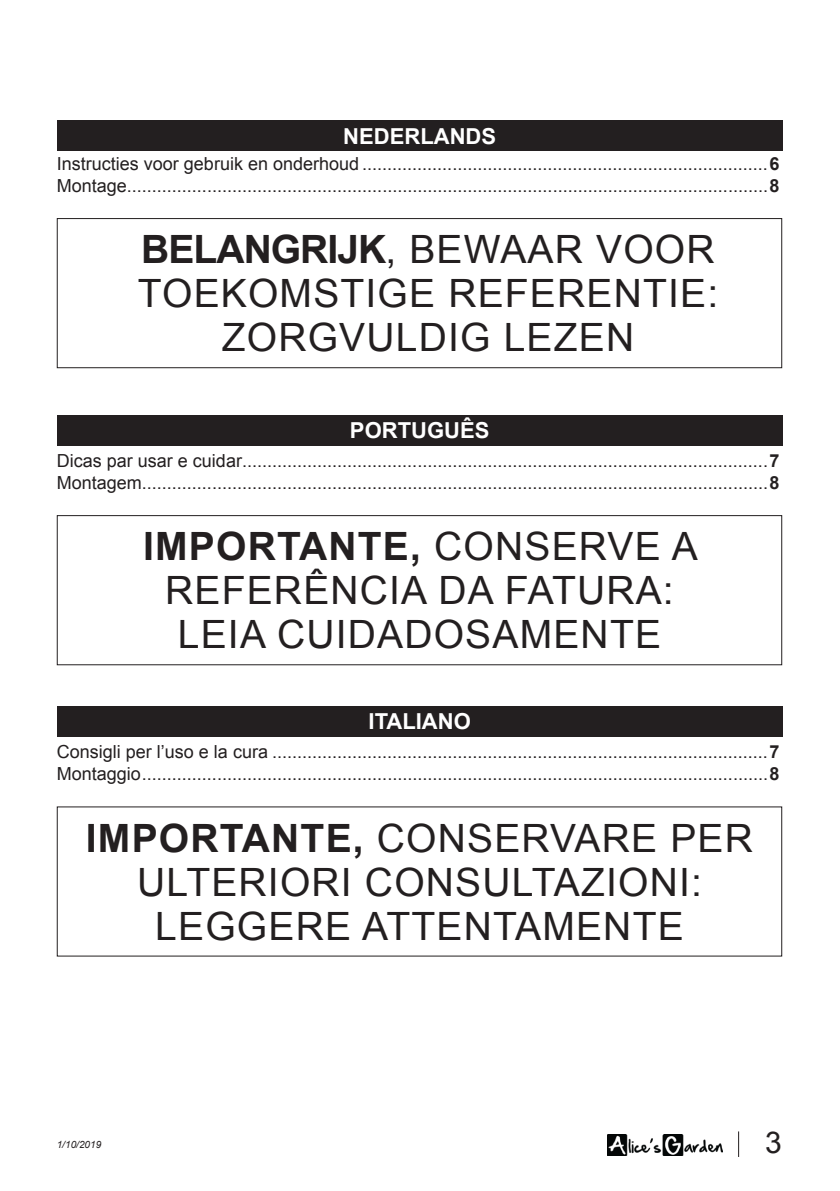
<style>
.page{position:relative;width:840px;height:1191px;background:#fff}
.page>*{position:absolute;margin:0;border:0;box-sizing:border-box;transform-origin:0 0}
.t1{font:39px/44px "Arial";letter-spacing:.03em;color:#231f20;text-align:center}
.t2{font:700 39px "Arial";letter-spacing:.03em;color:#231f20}
.t3{font:30px "Arial";color:#231f20}
.t4{font:700 22px "Arial";color:#fff}
.TITRE-TDM-9PT{font:18px "Arial";color:#231f20}
.t5{font:italic 10px "Arial";color:#231f20}
.s1{font-weight:700}
.s2{font-weight:400}
</style>
<div class="page">
<img style="left:607px;top:1134px;width:114px;height:21px">
<div style="left:57px;top:120px;width:725px;height:31px;background:#231f20"></div>
<div style="left:57px;top:218px;width:724px;height:150px;border:1px solid #231f20"></div>
<div style="left:57px;top:415px;width:725px;height:30px;background:#231f20"></div>
<div style="left:57px;top:515px;width:724px;height:150px;border:1px solid #231f20"></div>
<div style="left:57px;top:706px;width:725px;height:31px;background:#231f20"></div>
<p class="t4" style="left:343px;top:122px;width:154px">NEDERLANDS</p>
<p class="TITRE-TDM-9PT" style="left:57px;top:152px;width:723px">Instructies voor gebruik en onderhoud .................................................................................<span class="s1">6</span></p>
<p class="TITRE-TDM-9PT" style="left:57px;top:173px;width:723px">Montage................................................................................................................................<span class="s1">8</span></p>
<p class="t1" style="left:141px;top:228px;width:574px"><span class="s1">BELANGRIJK</span>, BEWAAR VOOR</p>
<p class="t1" style="left:138px;top:272px;width:581px">TOEKOMSTIGE REFERENTIE:<br>ZORGVULDIG LEZEN</p>
<p class="t4" style="left:350px;top:416px;width:141px">PORTUGUÊS</p>
<p class="TITRE-TDM-9PT" style="left:57px;top:449px;width:723px">Dicas par usar e cuidar.........................................................................................................<span class="s1">7</span></p>
<p class="TITRE-TDM-9PT" style="left:57px;top:470px;width:723px">Montagem.............................................................................................................................<span class="s1">8</span></p>
<p class="t2" style="left:143px;top:521px;width:556px">IMPORTANTE, <span class="s2">CONSERVE A</span></p>
<p class="t1" style="left:165px;top:569px;width:510px">REFERÊNCIA DA FATURA:</p>
<p class="t1" style="left:178px;top:613px;width:484px">LEIA CUIDADOSAMENTE</p>
<p class="t4" style="left:368px;top:707px;width:104px">ITALIANO</p>
<p class="TITRE-TDM-9PT" style="left:57px;top:740px;width:723px">Consigli per l’uso e la cura ...................................................................................................<span class="s1">7</span></p>
<p class="TITRE-TDM-9PT" style="left:57px;top:762px;width:723px">Montaggio.............................................................................................................................<span class="s1">8</span></p>
<p class="t1" style="left:86px;top:816px;width:668px"><span class="s1">IMPORTANTE,</span> CONSERVARE PER<br>ULTERIORI CONSULTAZIONI:</p>
<p class="t1" style="left:155px;top:904px;width:529px">LEGGERE ATTENTAMENTE</p>
<p class="t5" style="left:57px;top:1137px;width:46px">1/10/2019</p>
<h2 class="t3" style="left:764px;top:1123px;width:18px">3</h2>
</div>
